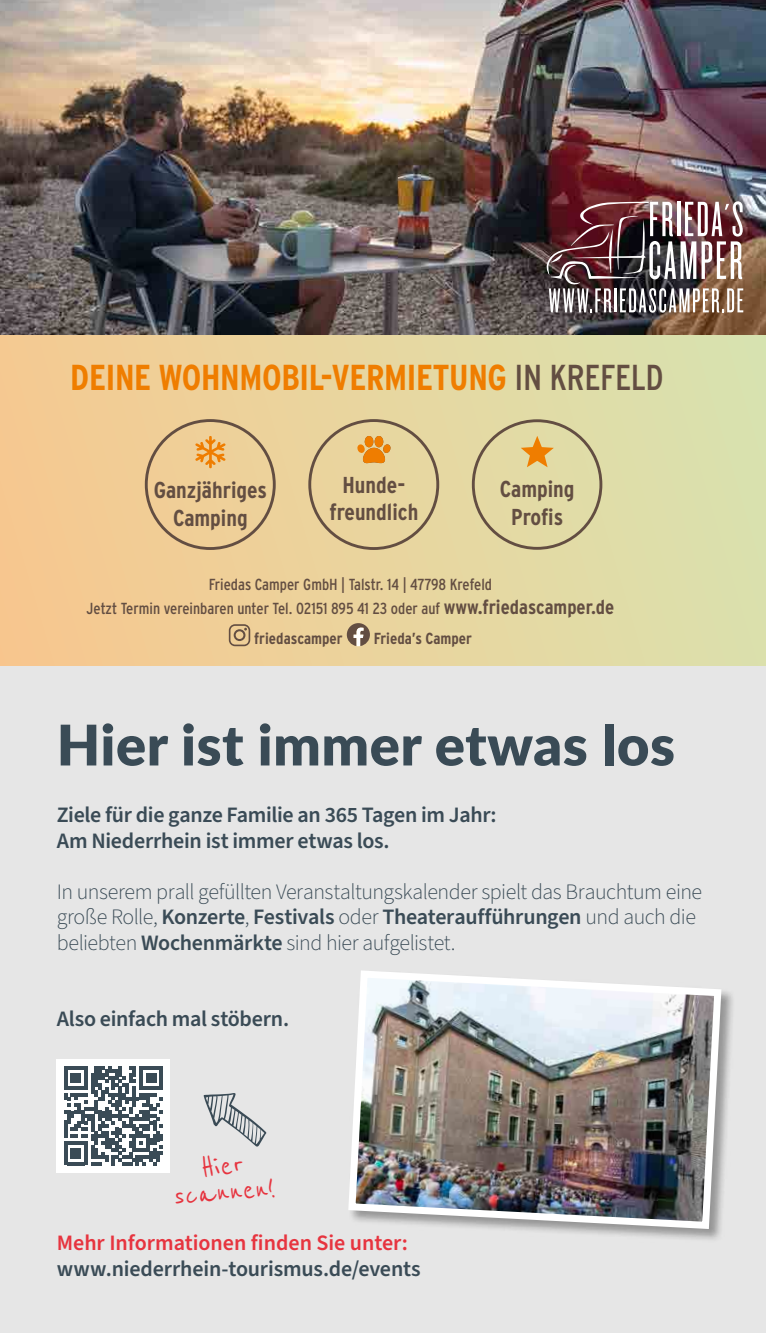
<style>
.page{position:relative;width:766px;height:1333px;background:#fff}
.page>*{position:absolute;margin:0;border:0;box-sizing:border-box;transform-origin:0 0}
.t1{font:900 56px "Lato";letter-spacing:.01em;color:#3a4b56}
.t2{font:700 36px "Interstate Condensed";letter-spacing:-.01em;color:#ef7d00}
.t3{font:36px/26px "Reenie Beanie";color:#e7343f;text-align:center}
.t4{font:700 23px/27.6px "Interstate Condensed";color:#634e42;text-align:center}
.t5{font:300 22px/25.4px "Source Sans Pro";letter-spacing:-.02em;color:#3a4b56}
.t6{font:600 22px/25.4px "Source Sans Pro";letter-spacing:-.01em;color:#3a4b56}
.t7{font:600 22px "Source Sans Pro";color:#e7343f}
.t8{font:16px/24px "Interstate Condensed";color:#634e42;text-align:center}
.t9{font:700 16px "Interstate Condensed";color:#634e42}
.s1{font-weight:400;color:#634e42}
.s2{font-weight:700;font-size:20px}
.s3{font-weight:600}
</style>
<div class="page">
<div style="left:0;top:320px;width:765px;height:346px;background:linear-gradient(to right,#f4c68e,#d8e0ad)"></div>
<img style="left:0;top:0;width:765px;height:334px">
<img style="left:546px;top:201px;width:197px;height:112px">
<div style="left:145px;top:419px;width:130px;height:131px;border:3px solid #634e42;border-radius:50%"></div>
<svg style="left:195px;top:436px;width:30px;height:32px"></svg>
<div style="left:308px;top:419px;width:131px;height:131px;border:3px solid #634e42;border-radius:50%"></div>
<svg style="left:357px;top:436px;width:33px;height:27px"></svg>
<div style="left:471px;top:419px;width:131px;height:130px;border:3px solid #634e42;border-radius:50%"></div>
<svg style="left:520px;top:436px;width:33px;height:31px"></svg>
<svg style="left:229px;top:624px;width:21px;height:22px"></svg>
<svg style="left:347px;top:623px;width:23px;height:23px"></svg>
<div style="left:0;top:666px;width:765px;height:666px;background:#e6e6e6"></div>
<svg style="left:204px;top:1093px;width:62px;height:53px"></svg>
<div style="left:57px;top:1058px;width:113px;height:114px;background:#fff"></div>
<svg style="left:64px;top:1066px;width:99px;height:99px"></svg>
<div style="left:348px;top:970px;width:386px;height:273px;background:#000;opacity:.35"></div>
<img style="left:348px;top:970px;width:376px;height:262px">
<h2 class="t2" style="left:70px;top:357px;width:595px">DEINE WOHNMOBIL-VERMIETUNG <span class="s1">IN KREFELD</span></h2>
<p class="t4" style="left:154px;top:476px;width:115px">Ganzjähriges<br>Camping</p>
<p class="t4" style="left:329px;top:471px;width:90px">Hunde&shy;freundlich</p>
<p class="t4" style="left:500px;top:475px;width:76px">Camping<br>Profis</p>
<p class="t8" style="left:86px;top:572px;width:529px">Friedas Camper GmbH | Talstr. 14 | 47798 Krefeld<br>Jetzt Termin vereinbaren unter Tel. 02151 895 41 23 oder auf <span class="s2">www.friedascamper.de</span></p>
<p class="t9" style="left:254px;top:629px;width:90px">friedascamper</p>
<p class="t9" style="left:374px;top:629px;width:100px">Frieda’s Camper</p>
<h1 class="t1" style="left:57px;top:703px;width:619px">Hier ist immer etwas los</h1>
<p class="t6" style="left:57px;top:803px;width:441px">Ziele für die ganze Familie an 365 Tagen im Jahr:<br>Am Niederrhein ist immer etwas los.</p>
<p class="t5" style="left:57px;top:879px;width:646px">In unserem prall gefüllten Veranstaltungskalender spielt das Brauchtum eine große Rolle, <span class="s3">Konzerte</span>, <span class="s3">Festivals</span> oder <span class="s3">Theateraufführungen</span> und auch die beliebten <span class="s3">Wochenmärkte</span> sind hier aufgelistet.</p>
<p class="t6" style="left:57px;top:1007px;width:234px">Also einfach mal stöbern.</p>
<h2 class="t3" style="left:170px;top:1157px;width:104px;rotate:-5deg">Hier scannen!</h2>
<p class="t7" style="left:57px;top:1228px;width:353px">Mehr Informationen finden Sie unter:</p>
<p class="t6" style="left:57px;top:1256px;width:365px">www.niederrhein-tourismus.de/events</p>
</div>
